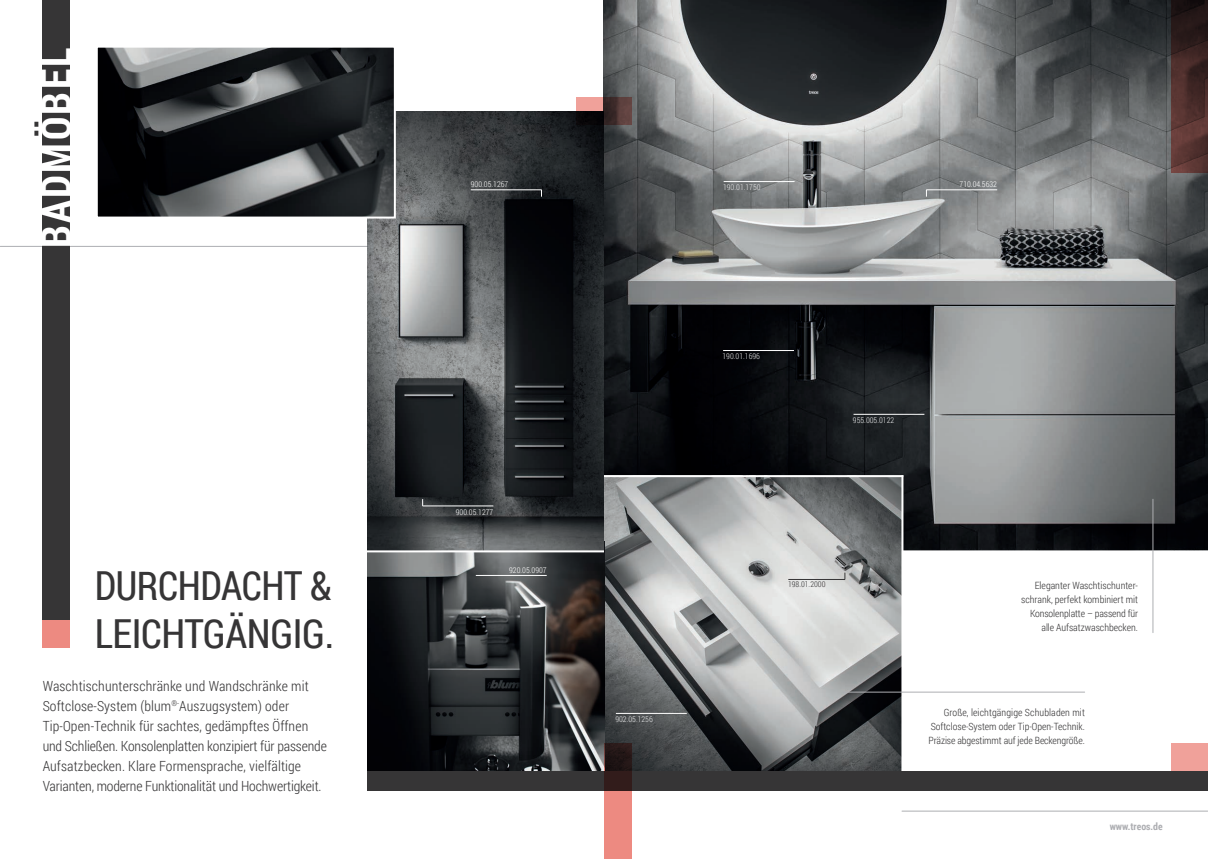
<style>
.page{position:relative;width:1208px;height:859px;background:#fff}
.page>*{position:absolute;margin:0;border:0;box-sizing:border-box;transform-origin:0 0}
.t1{font:700 41px "Roboto Condensed";letter-spacing:.06em;color:#fff}
.t2{font:40px/48px "Roboto Condensed";letter-spacing:-.01em;color:#363536;scale:.95 1}
.t3{font:300 14px/20px "Roboto Condensed";letter-spacing:.01em;color:#363536}
.t4{font:300 10px/14px "Roboto Condensed";color:#363536;text-align:justify}
.t5{font:700 10px "Roboto Condensed";color:#adaeb2}
.t6{font:300 8px "Roboto Condensed";color:#e8e9ea}
.t7{font:300 8px "Roboto Condensed";color:#fff}
.t8{font:300 8px "Roboto Condensed";color:#363536}
</style>
<div class="page">
<div style="left:43px;top:610px;width:27px;height:38px;background:#ed8a81"></div>
<img style="left:604px;top:0;width:604px;height:550px">
<hr style="left:0;top:246px;width:395px;height:1px;background:#adaeb2">
<div style="left:43px;top:0;width:27px;height:620px;background:#363536"></div>
<hr style="left:902px;top:811px;width:305px;height:1px;background:#adaeb2">
<img style="left:604px;top:477px;width:297px;height:294px">
<img style="left:368px;top:552px;width:236px;height:219px">
<hr style="left:901px;top:475px;width:2px;height:299px;background:#fff">
<div style="left:368px;top:771px;width:840px;height:20px;background:#363536"></div>
<img style="left:368px;top:111px;width:236px;height:439px">
<svg style="left:1172px;top:0;width:36px;height:173px"></svg>
<img style="left:99px;top:49px;width:294px;height:167px">
<div style="left:96px;top:46px;width:300px;height:173px;border:2px solid #fff"></div>
<hr style="left:842px;top:692px;width:242px;height:1px;background:#adaeb2">
<div style="left:1171px;top:743px;width:37px;height:28px;background:#f0a19a"></div>
<svg style="left:34px;top:122px;width:4px;height:14px"></svg>
<svg style="left:576px;top:97px;width:56px;height:28px"></svg>
<svg style="left:604px;top:743px;width:27px;height:116px;fill:#ed8a81"></svg>
<hr style="left:604px;top:475px;width:299px;height:2px;background:#fff">
<hr style="left:1152px;top:499px;width:1px;height:134px;background:#adaeb2">
<hr style="left:471px;top:190px;width:70px;height:1px;background:#fff">
<hr style="left:422px;top:506px;width:71px;height:1px;background:#fff">
<hr style="left:926px;top:190px;width:71px;height:1px;background:#fff">
<hr style="left:853px;top:414px;width:71px;height:1px;background:#fff">
<hr style="left:723px;top:181px;width:71px;height:1px;background:#fff">
<hr style="left:723px;top:350px;width:71px;height:1px;background:#fff">
<hr style="left:476px;top:575px;width:71px;height:1px;background:#fff">
<hr style="left:616px;top:713px;width:71px;height:1px;background:#fff">
<hr style="left:788px;top:579px;width:57px;height:1px;background:#363536">
<h1 class="t1" style="left:27px;top:248px;width:202px;rotate:-90deg">BADMÖBEL</h1>
<h2 class="t2" style="left:95px;top:560px;width:254px">DURCHDACHT &amp;<br>LEICHTGÄNGIG.</h2>
<p class="t3" style="left:43px;top:675px;width:286px">Waschtischunterschränke und Wandschränke mit Softclose-System (blum<sup>®-</sup>Auszugsystem) oder Tip-Open-Technik für sachtes, gedämpftes Öffnen und Schließen. Konsolenplatten konzipiert für passende Aufsatzbecken. Klare Formensprache, vielfältige Varianten, moderne Funktionalität und Hochwertigkeit.</p>
<p class="t7" style="left:471px;top:179px;width:39px">900.05.1267</p>
<p class="t7" style="left:456px;top:506px;width:39px">900.05.1277</p>
<p class="t7" style="left:509px;top:564px;width:39px">920.05.0907</p>
<p class="t6" style="left:615px;top:713px;width:39px">902.05.1256</p>
<p class="t6" style="left:723px;top:182px;width:39px">190.01.1750</p>
<p class="t7" style="left:959px;top:179px;width:39px">710.04.5632</p>
<p class="t6" style="left:722px;top:351px;width:39px">190.01.1696</p>
<p class="t6" style="left:853px;top:414px;width:43px">955.005.0122</p>
<p class="t8" style="left:788px;top:579px;width:39px">198.01.2000</p>
<p class="t4" style="left:1021px;top:579px;width:118px;text-align:right">Eleganter Waschtischunter&shy;schrank, perfekt kombiniert mit<br>Konsolenplatte – passend für alle Aufsatzwaschbecken.</p>
<p class="t4" style="left:928px;top:705px;width:158px;text-indent:15px">Große, leichtgängige Schubladen mit Softclose-System oder Tip-Open-Technik.<br>Präzise abgestimmt auf jede Beckengröße.</p>
<p class="t5" style="left:1109px;top:820px;width:54px">www.treos.de</p>
</div>
